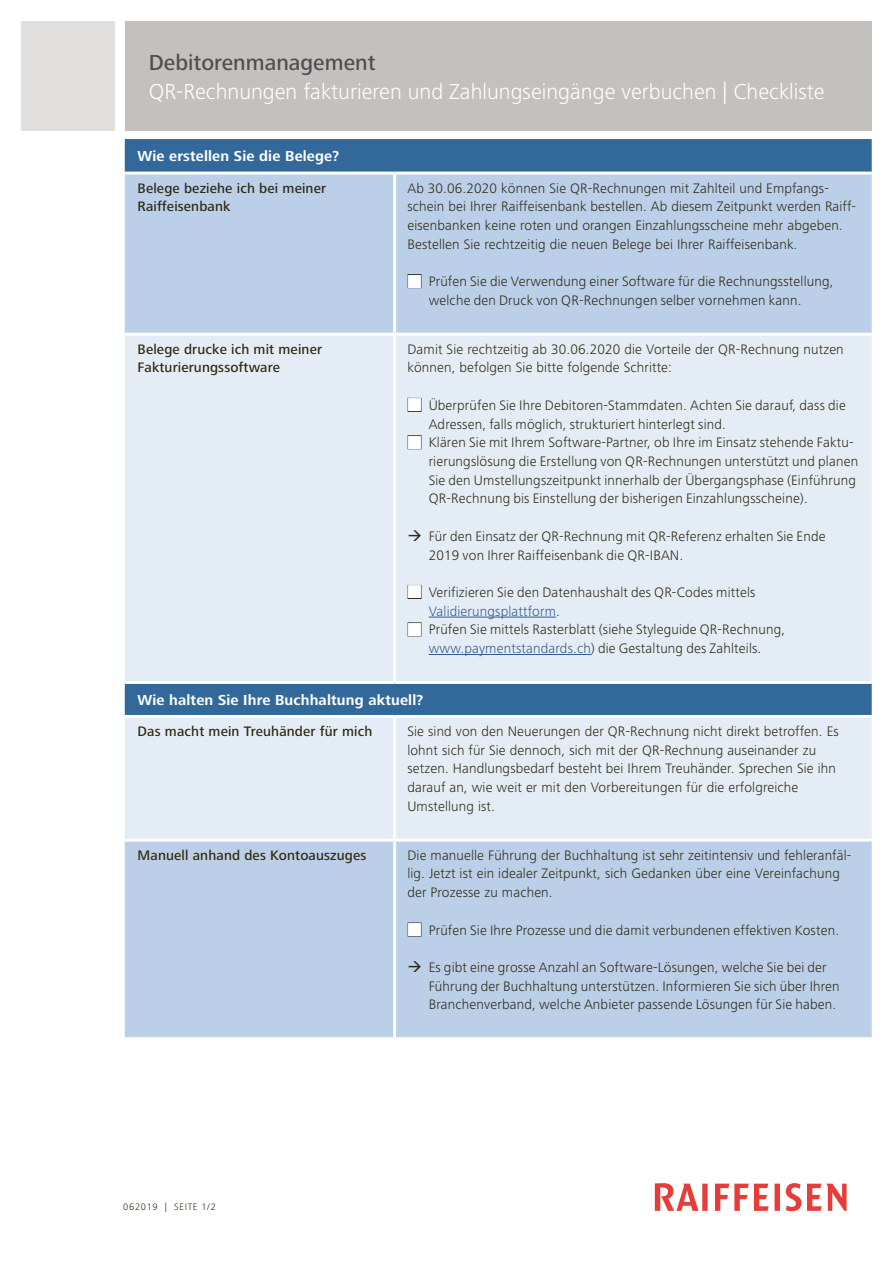
<style>
.page{position:relative;width:893px;height:1263px;background:#fff}
.page>*{position:absolute;margin:0;border:0;box-sizing:border-box;transform-origin:0 0}
.t1{font:300 22.5px "Frutiger Next LT";color:#fff}
.t2{font:500 22.5px "Frutiger Next LT";color:#4f4e52}
.t3{font:700 15px "Frutiger Next LT";letter-spacing:.01em;color:#fff}
.t4{font:300 14.25px/18.8px "Frutiger Next LT";letter-spacing:.01em;color:#2f2912}
.t5{font:500 14.25px/18.8px "Frutiger Next LT";letter-spacing:.01em;color:#2f2912}
.t6{font:300 9.75px "Frutiger Next LT";letter-spacing:.07em;color:#2f2912}
.s1{color:#fff}
.s2{color:#38598b}
</style>
<div class="page">
<svg style="left:655px;top:1183px;width:192px;height:28px"></svg>
<div style="left:125px;top:21px;width:747px;height:110px;background:#c4c0be"></div>
<div style="left:21px;top:21px;width:94px;height:110px;background:#e2dfdf"></div>
<div style="left:125px;top:139px;width:747px;height:33px;background:#33699a"></div>
<div style="left:125px;top:175px;width:747px;height:862px;background:#bbcfe9"></div>
<div style="left:125px;top:336px;width:747px;height:503px;background:#e4ecf6"></div>
<hr style="left:393px;top:175px;width:3px;height:158px;background:#fff">
<hr style="left:125px;top:333px;width:270px;height:3px;background:#fff">
<hr style="left:395px;top:333px;width:477px;height:3px;background:#fff">
<hr style="left:393px;top:336px;width:3px;height:345px;background:#fff">
<hr style="left:125px;top:715px;width:270px;height:3px;background:#fff">
<hr style="left:395px;top:715px;width:477px;height:3px;background:#fff">
<hr style="left:393px;top:718px;width:3px;height:121px;background:#fff">
<hr style="left:125px;top:839px;width:270px;height:3px;background:#fff">
<hr style="left:395px;top:839px;width:477px;height:3px;background:#fff">
<hr style="left:393px;top:842px;width:3px;height:195px;background:#fff">
<hr style="left:125px;top:681px;width:270px;height:3px;background:#fff">
<hr style="left:395px;top:681px;width:477px;height:3px;background:#fff">
<div style="left:408px;top:274px;width:13px;height:14px;border:1px solid #2f2912"></div>
<hr style="left:429px;top:617px;width:127px;height:1px;background:#38598b">
<hr style="left:429px;top:654px;width:162px;height:1px;background:#38598b">
<div style="left:408px;top:398px;width:13px;height:14px;border:1px solid #2f2912"></div>
<div style="left:408px;top:435px;width:13px;height:14px;border:1px solid #2f2912"></div>
<div style="left:408px;top:585px;width:13px;height:14px;border:1px solid #2f2912"></div>
<svg style="left:422px;top:541px;width:15px;height:1px"></svg>
<svg style="left:422px;top:972px;width:15px;height:1px"></svg>
<h1 class="t2" style="left:149px;top:50px;width:228px">Debitorenmanagement</h1>
<h1 class="t1" style="left:149px;top:79px;width:677px">QR-Rechnungen fakturieren und Zahlungseingänge verbuchen | Checkliste</h1>
<p class="t3" style="left:138px;top:147px;width:203px">Wie erstellen Sie die Belege?</p>
<p class="t5" style="left:138px;top:178px;width:190px">Belege beziehe ich bei meiner<br>Raiffeisenbank</p>
<p class="t4" style="left:407px;top:179px;width:450px">Ab 30.06.2020 können Sie QR-Rechnungen mit Zahlteil und Empfangs&shy;schein bei Ihrer Raiffeisenbank bestellen. Ab diesem Zeitpunkt werden Raiff&shy;eisenbanken keine roten und orangen Einzahlungsscheine mehr abgeben.<br>Bestellen Sie rechtzeitig die neuen Belege bei Ihrer Raiffeisenbank.</p>
<p class="t4" style="left:429px;top:272px;width:406px;text-indent:-21px"><span class="s1">■</span> Prüfen Sie die Verwendung einer Software für die Rechnungsstellung, welche den Druck von QR-Rechnungen selber vornehmen kann.</p>
<p class="t5" style="left:138px;top:340px;width:186px">Belege drucke ich mit meiner<br>Fakturierungssoftware</p>
<p class="t4" style="left:407px;top:340px;width:438px">Damit Sie rechtzeitig ab 30.06.2020 die Vorteile der QR-Rechnung nutzen können, befolgen Sie bitte folgende Schritte:</p>
<p class="t4" style="left:429px;top:396px;width:419px;text-indent:-21px"><span class="s1">■</span> Überprüfen Sie Ihre Debitoren-Stammdaten. Achten Sie darauf, dass die<br>Adressen, falls möglich, strukturiert hinterlegt sind.</p>
<p class="t4" style="left:429px;top:433px;width:431px;text-indent:-21px"><span class="s1">■</span> Klären Sie mit Ihrem Software-Partner, ob Ihre im Einsatz stehende Faktu&shy;rierungslösung die Erstellung von QR-Rechnungen unterstützt und planen Sie den Umstellungszeitpunkt innerhalb der Übergangsphase (Einführung QR-Rechnung bis Einstellung der bisherigen Einzahlungsscheine).</p>
<p class="t4" style="left:429px;top:527px;width:398px;text-indent:-21px">→ Für den Einsatz der QR-Rechnung mit QR-Referenz erhalten Sie Ende<br>2019 von Ihrer Raiffeisenbank die QR-IBAN.</p>
<p class="t4" style="left:429px;top:583px;width:328px;text-indent:-21px"><span class="s1">■</span> Verifizieren Sie den Datenhaushalt des QR-Codes mittels<br><span class="s2">Validierungsplattform</span>.</p>
<p class="t4" style="left:407px;top:620px;width:379px;text-align:center"><span class="s1">■</span> Prüfen Sie mittels Rasterblatt (siehe Styleguide QR-Rechnung, <span class="s2">www.paymentstandards.ch</span>) die Gestaltung des Zahlteils.</p>
<p class="t3" style="left:138px;top:691px;width:287px">Wie halten Sie Ihre Buchhaltung aktuell?</p>
<p class="t5" style="left:138px;top:722px;width:236px">Das macht mein Treuhänder für mich</p>
<p class="t4" style="left:407px;top:722px;width:433px">Sie sind von den Neuerungen der QR-Rechnung nicht direkt betroffen. Es lohnt sich für Sie dennoch, sich mit der QR-Rechnung auseinander zu setzen. Handlungsbedarf besteht bei Ihrem Treuhänder. Sprechen Sie ihn darauf an, wie weit er mit den Vorbereitungen für die erfolgreiche Umstellung ist.</p>
<p class="t5" style="left:138px;top:845px;width:230px">Manuell anhand des Kontoauszuges</p>
<p class="t4" style="left:407px;top:846px;width:445px">Die manuelle Führung der Buchhaltung ist sehr zeitintensiv und fehleranfäl&shy;lig. Jetzt ist ein idealer Zeitpunkt, sich Gedanken über eine Vereinfachung der Prozesse zu machen.</p>
<p class="t4" style="left:407px;top:920px;width:433px"><span class="s1">■</span> Prüfen Sie Ihre Prozesse und die damit verbundenen effektiven Kosten.</p>
<p class="t4" style="left:429px;top:958px;width:413px;text-indent:-21px">→ Es gibt eine grosse Anzahl an Software-Lösungen, welche Sie bei der<br>Führung der Buchhaltung unterstützen. Informieren Sie sich über Ihren<br>Branchenverband, welche Anbieter passende Lösungen für Sie haben.</p>
<p class="t6" style="left:123px;top:1202px;width:94px">062019 | SEITE 1/2</p>
</div>
